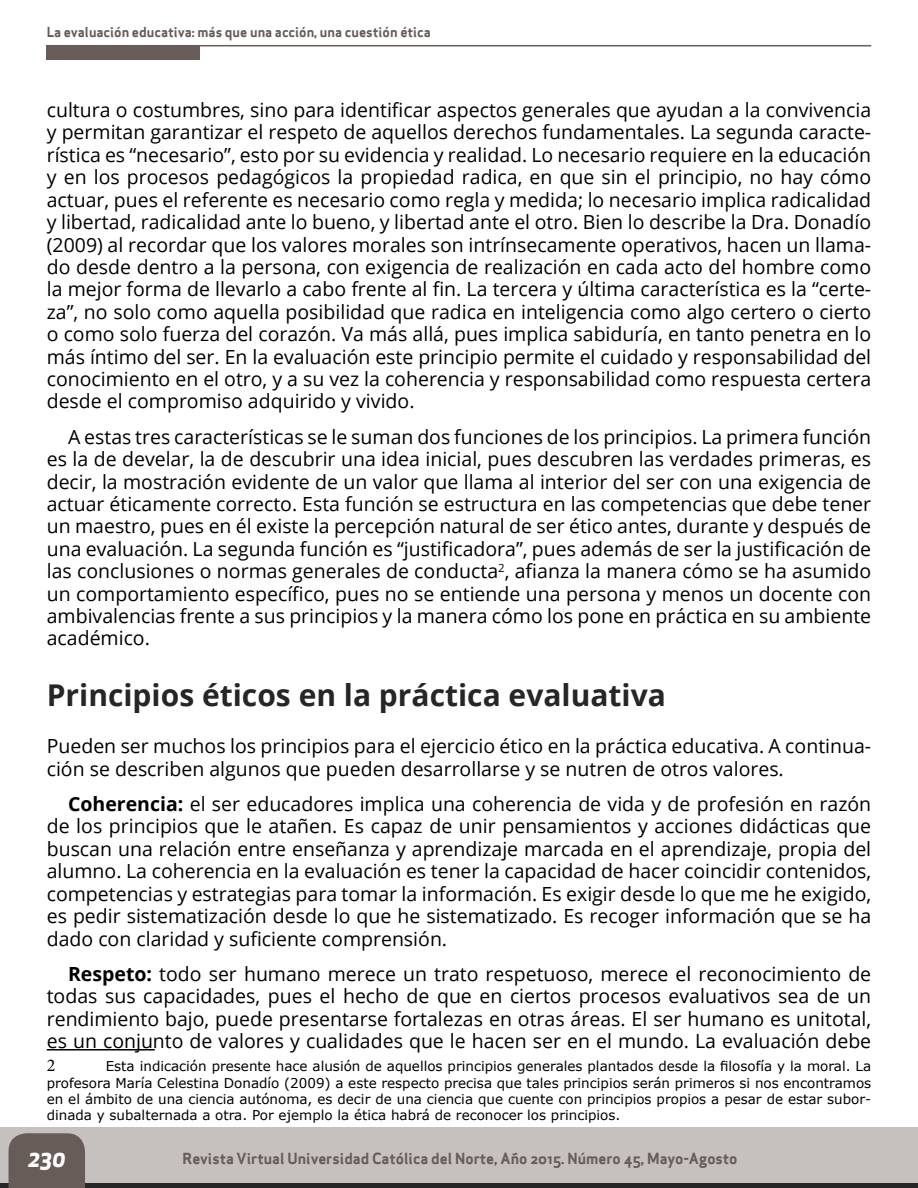
<style>
.page{position:relative;width:918px;height:1188px;background:#fff}
.page>*{position:absolute;margin:0;border:0;box-sizing:border-box;transform-origin:0 0}
.t1{font:700 30px "Open Sans";color:#262626}
.t2{font:italic 700 22.5px "Apex New";color:#fff}
.t3{font:19.5px/22.4px "Open Sans";color:#000;text-align:justify}
.t4{font:18px "Minion Pro";color:#000}
.t5{font:15px "Apex Sans Bold ST";color:#675c57}
.t6{font:13.5px/16.2px "Verdana";color:#000;text-align:justify}
.t7{font:13.5px "Apex Sans Bold ST";color:#675c57}
.s1{font-weight:700}
</style>
<div class="page">
<div style="left:0;top:1128px;width:918px;height:60px;background:#c6c1bf"></div>
<hr style="left:0;top:1184px;width:918px;height:4px;background:#262626">
<div style="left:9px;top:1133px;width:76px;height:55px;background:#675c57"></div>
<hr style="left:47px;top:45px;width:824px;height:1px;background:#675c57">
<div style="left:47px;top:45px;width:153px;height:14px;background:#675c57"></div>
<hr style="left:47px;top:1049px;width:108px;height:2px;background:#000">
<p class="t7" style="left:47px;top:23px;width:386px">La evaluación educativa: más que una acción, una cuestión ética</p>
<p class="t3" style="left:47px;top:98px;width:826px">cultura o costumbres, sino para identificar aspectos generales que ayudan a la convivencia y permitan garantizar el respeto de aquellos derechos fundamentales. La segunda caracte&shy;rística es “necesario”, esto por su evidencia y realidad. Lo necesario requiere en la educación y en los procesos pedagógicos la propiedad radica, en que sin el principio, no hay cómo actuar, pues el referente es necesario como regla y medida; lo necesario implica radicalidad y libertad, radicalidad ante lo bueno, y libertad ante el otro. Bien lo describe la Dra. Donadío (2009) al recordar que los valores morales son intrínsecamente operativos, hacen un llama&shy;do desde dentro a la persona, con exigencia de realización en cada acto del hombre como la mejor forma de llevarlo a cabo frente al fin. La tercera y última característica es la “certe&shy;za”, no solo como aquella posibilidad que radica en inteligencia como algo certero o cierto o como solo fuerza del corazón. Va más allá, pues implica sabiduría, en tanto penetra en lo más íntimo del ser. En la evaluación este principio permite el cuidado y responsabilidad del conocimiento en el otro, y a su vez la coherencia y responsabilidad como respuesta certera desde el compromiso adquirido y vivido.</p>
<p class="t3" style="left:47px;top:425px;width:826px;text-indent:21px">A estas tres características se le suman dos funciones de los principios. La primera función es la de develar, la de descubrir una idea inicial, pues descubren las verdades primeras, es decir, la mostración evidente de un valor que llama al interior del ser con una exigencia de actuar éticamente correcto. Esta función se estructura en las competencias que debe tener un maestro, pues en él existe la percepción natural de ser ético antes, durante y después de una evaluación. La segunda función es “justificadora”, pues además de ser la justificación de las conclusiones o normas generales de conducta<sup>2</sup>, afianza la manera cómo se ha asumido un comportamiento específico, pues no se entiende una persona y menos un docente con ambivalencias frente a sus principios y la manera cómo los pone en práctica en su ambiente académico.</p>
<h1 class="t1" style="left:47px;top:673px;width:621px">Principios éticos en la práctica evaluativa</h1>
<p class="t3" style="left:47px;top:735px;width:826px">Pueden ser muchos los principios para el ejercicio ético en la práctica educativa. A continua&shy;ción se describen algunos que pueden desarrollarse y se nutren de otros valores.</p>
<p class="t3" style="left:47px;top:792px;width:826px;text-indent:21px"><span class="s1">Coherencia:</span> el ser educadores implica una coherencia de vida y de profesión en razón de los principios que le atañen. Es capaz de unir pensamientos y acciones didácticas que buscan una relación entre enseñanza y aprendizaje marcada en el aprendizaje, propia del alumno. La coherencia en la evaluación es tener la capacidad de hacer coincidir contenidos, competencias y estrategias para tomar la información. Es exigir desde lo que me he exigido, es pedir sistematización desde lo que he sistematizado. Es recoger información que se ha dado con claridad y suficiente comprensión.</p>
<p class="t3" style="left:47px;top:962px;width:826px;text-indent:21px"><span class="s1">Respeto:</span> todo ser humano merece un trato respetuoso, merece el reconocimiento de todas sus capacidades, pues el hecho de que en ciertos procesos evaluativos sea de un rendimiento bajo, puede presentarse fortalezas en otras áreas. El ser humano es unitotal, es un conjunto de valores y cualidades que le hacen ser en el mundo. La evaluación debe</p>
<p class="t4" style="left:47px;top:1054px;width:10px">2</p>
<p class="t6" style="left:47px;top:1058px;width:826px;text-indent:59px">Esta indicación presente hace alusión de aquellos principios generales plantados desde la filosofía y la moral. La profesora María Celestina Donadío (2009) a este respecto precisa que tales principios serán primeros si nos encontramos en el ámbito de una ciencia autónoma, es decir de una ciencia que cuente con principios propios a pesar de estar subor&shy;dinada y subalternada a otra. Por ejemplo la ética habrá de reconocer los principios.</p>
<p class="t2" style="left:28px;top:1142px;width:39px">230</p>
<p class="t5" style="left:183px;top:1148px;width:557px">Revista Virtual Universidad Católica del Norte, Año 2015. Número 45, Mayo-Agosto</p>
</div>
